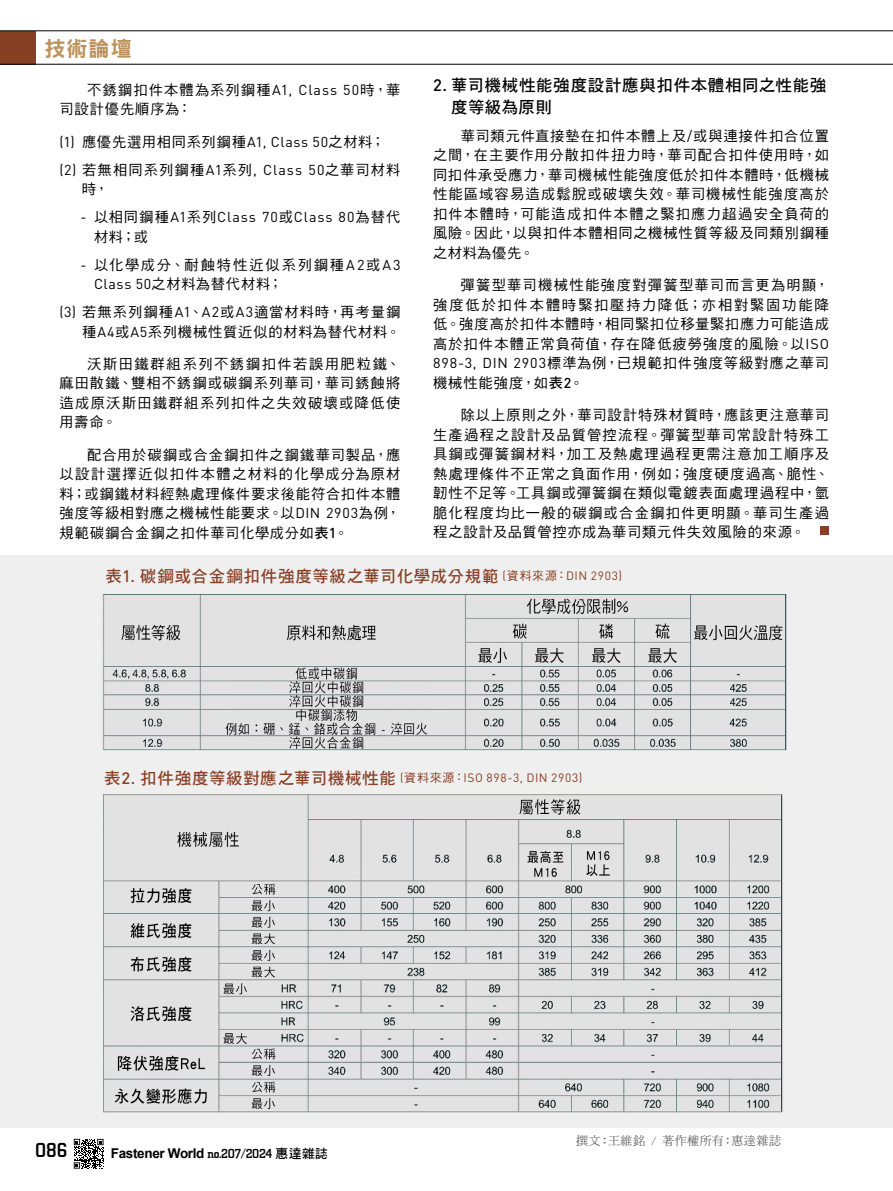
<style>
.page{position:relative;width:893px;height:1191px;background:#fff}
.page>*{position:absolute;margin:0;border:0;box-sizing:border-box;transform-origin:0 0}
.t1{font:21px "DF Hei Std W9";color:#bc925c}
.t2{font:500 21px "City D";color:#000}
.t3{font:16.5px "DF Hei Std W7";letter-spacing:.04em;color:#884025}
.t4{font:16.5px/21.5px "DF Hei Std W7";letter-spacing:.035em;color:#000}
.t5{font:14.25px/19.5px "DF Hei Std W5";letter-spacing:.065em;color:#000;text-align:justify}
.t6{font:14.25px/19.5px "DF Hei Std W5";letter-spacing:.11em;color:#000}
.t7{font:14.25px "DIN Pro";letter-spacing:.065em;color:#000}
.t8{font:700 13.5px "Arial";letter-spacing:-.025em;color:#000}
.t9{font:12px "DIN Pro";letter-spacing:.055em;color:#884025}
.t10{font:12px "DF Ming Std W5";letter-spacing:.04em;color:#595757}
.s1{font-family:"DIN Pro";font-weight:500}
.s2{font-family:"DIN Pro"}
.s3{font-family:"DF Hei Std W7"}
.s4{font-family:"DIN Pro";font-size:12px}
.s5{font-family:"DF Hei Std W5";font-size:12px}
.s6{font-family:"DF Hei Std W5"}
.s7{font-family:"DF Hei Std W7";font-size:16.5px}
.s8{font-weight:500;font-size:16.5px}
.s9{font-family:"City D";font-weight:500}
.s10{font-family:"DF Hei Std W7";font-weight:400;font-size:12.75px}
.s11{font-family:"Times New Roman";font-style:italic}
</style>
<div class="page">
<div style="left:0;top:555px;width:893px;height:572px;background:#efefef"></div>
<svg style="left:74px;top:1138px;width:30px;height:30px"></svg>
<div style="left:0;top:31px;width:36px;height:33px;background:#884025"></div>
<hr style="left:0;top:64px;width:893px;height:1px;background:#000">
<hr style="left:0;top:31px;width:893px;height:1px;background:#000">
<div style="left:821px;top:526px;width:8px;height:9px;background:#884025"></div>
<img style="left:102px;top:594px;width:685px;height:157px">
<img style="left:103px;top:794px;width:680px;height:319px">
<h1 class="t1" style="left:45px;top:37px;width:89px">技術論壇</h1>
<p class="t4" style="left:451px;top:75px;width:377px;text-indent:-18px"><span class="s1">2.</span> 華司機械性能強度設計應與扣件本體相同之性能強度等級為原則</p>
<p class="t5" style="left:433px;top:126px;width:398px;text-indent:28px">華司類元件直接墊在扣件本體上及<span class="s2">/</span>或與連接件扣合位置之間，在主要作用分散扣件扭力時，華司配合扣件使用時，如同扣件承受應力，華司機械性能強度低於扣件本體時，低機械性能區域容易造成鬆脫或破壞失效。華司機械性能強度高於扣件本體時，可能造成扣件本體之緊扣應力超過安全負荷的風險。因此，以與扣件本體相同之機械性質等級及同類別鋼種之材料為優先。</p>
<p class="t5" style="left:433px;top:275px;width:398px;text-indent:28px">彈簧型華司機械性能強度對彈簧型華司而言更為明顯，強度低於扣件本體時緊扣壓持力降低；亦相對緊固功能降低。強度高於扣件本體時，相同緊扣位移量緊扣應力可能造成高於扣件本體正常負荷值，存在降低疲勞強度的風險。以<span class="s2">ISO 898-3, DIN 2903</span>標準為例，已規範扣件強度等級對應之華司機械性能強度，如<span class="s3">表</span><span class="s1">2</span>。</p>
<p class="t5" style="left:433px;top:405px;width:398px;text-indent:28px">除以上原則之外，華司設計特殊材質時，應該更注意華司生產過程之設計及品質管控流程。彈簧型華司常設計特殊工具鋼或彈簧鋼材料，加工及熱處理過程更需注意加工順序及熱處理條件不正常之負面作用，例如；強度硬度過高、脆性、韌性不足等。工具鋼或彈簧鋼在類似電鍍表面處理過程中，氫脆化程度均比一般的碳鋼或合金鋼扣件更明顯。華司生產過程之設計及品質管控亦成為華司類元件失效風險的來源。</p>
<p class="t3" style="left:106px;top:567px;width:518px">表<span class="s1">1.</span> 碳鋼或合金鋼扣件強度等級之華司化學成分規範 <span class="s4">(</span><span class="s5">資料來源：</span><span class="s4">DIN 2903)</span></p>
<p class="t5" style="left:60px;top:80px;width:342px;text-indent:28px">不銹鋼扣件本體為系列鋼種<span class="s2">A1, Class 50</span>時，華司設計優先順序為：</p>
<p class="t5" style="left:60px;top:127px;width:342px;line-height:28px"><span class="s2">(1)</span> 應優先選用相同系列鋼種<span class="s2">A1, Class 50</span>之材料；<span class="s2">(2)</span> 若無相同系列鋼種<span class="s2">A1</span>系列<span class="s2">, Class 50</span>之華司材料</p>
<p class="t5" style="left:82px;top:179px;width:28px">時，</p>
<p class="t7" style="left:81px;top:207px;width:321px">- <span class="s6">以相同鋼種</span>A1<span class="s6">系列</span>Class 70<span class="s6">或</span>Class 80<span class="s6">為替代</span></p>
<p class="t5" style="left:94px;top:226px;width:55px">材料；或</p>
<p class="t6" style="left:94px;top:254px;width:308px;text-indent:-14px"><span class="s2">-</span> 以化學成分、耐蝕特性近似系列鋼種<span class="s2">A2</span>或<span class="s2">A3<br>Class 50</span>之材料為替代材料；</p>
<p class="t5" style="left:60px;top:302px;width:342px;text-align:right"><span class="s2">(3)</span> 若無系列鋼種<span class="s2">A1</span>、<span class="s2">A2</span>或<span class="s2">A3</span>適當材料時，再考量鋼種<span class="s2">A4</span>或<span class="s2">A5</span>系列機械性質近似的材料為替代材料。</p>
<p class="t5" style="left:60px;top:354px;width:342px;text-indent:28px">沃斯田鐵群組系列不銹鋼扣件若誤用肥粒鐵、麻田散鐵、雙相不銹鋼或碳鋼系列華司，華司銹蝕將造成原沃斯田鐵群組系列扣件之失效破壞或降低使用壽命。</p>
<p class="t5" style="left:60px;top:444px;width:342px;text-indent:28px">配合用於碳鋼或合金鋼扣件之鋼鐵華司製品，應以設計選擇近似扣件本體之材料的化學成分為原材料；或鋼鐵材料經熱處理條件要求後能符合扣件本體強度等級相對應之機械性能要求。以<span class="s2">DIN 2903</span>為例，規範碳鋼合金鋼之扣件華司化學成分如<span class="s3">表</span><span class="s1">1</span>。</p>
<p class="t9" style="left:104px;top:770px;width:480px"><span class="s7">表</span><span class="s8">2.</span> <span class="s7">扣件強度等級對應之華司機械性能</span> (<span class="s6">資料來源：</span>ISO 898-3, DIN 2903)</p>
<h1 class="t2" style="left:35px;top:1138px;width:34px">086</h1>
<p class="t8" style="left:111px;top:1144px;width:219px">Fastener World <span class="s9">no.207/2024</span> <span class="s10">惠達雜誌</span></p>
<p class="t10" style="left:576px;top:1134px;width:206px">撰文：王維銘 <span class="s11">/</span> 著作權所有：惠達雜誌</p>
</div>
